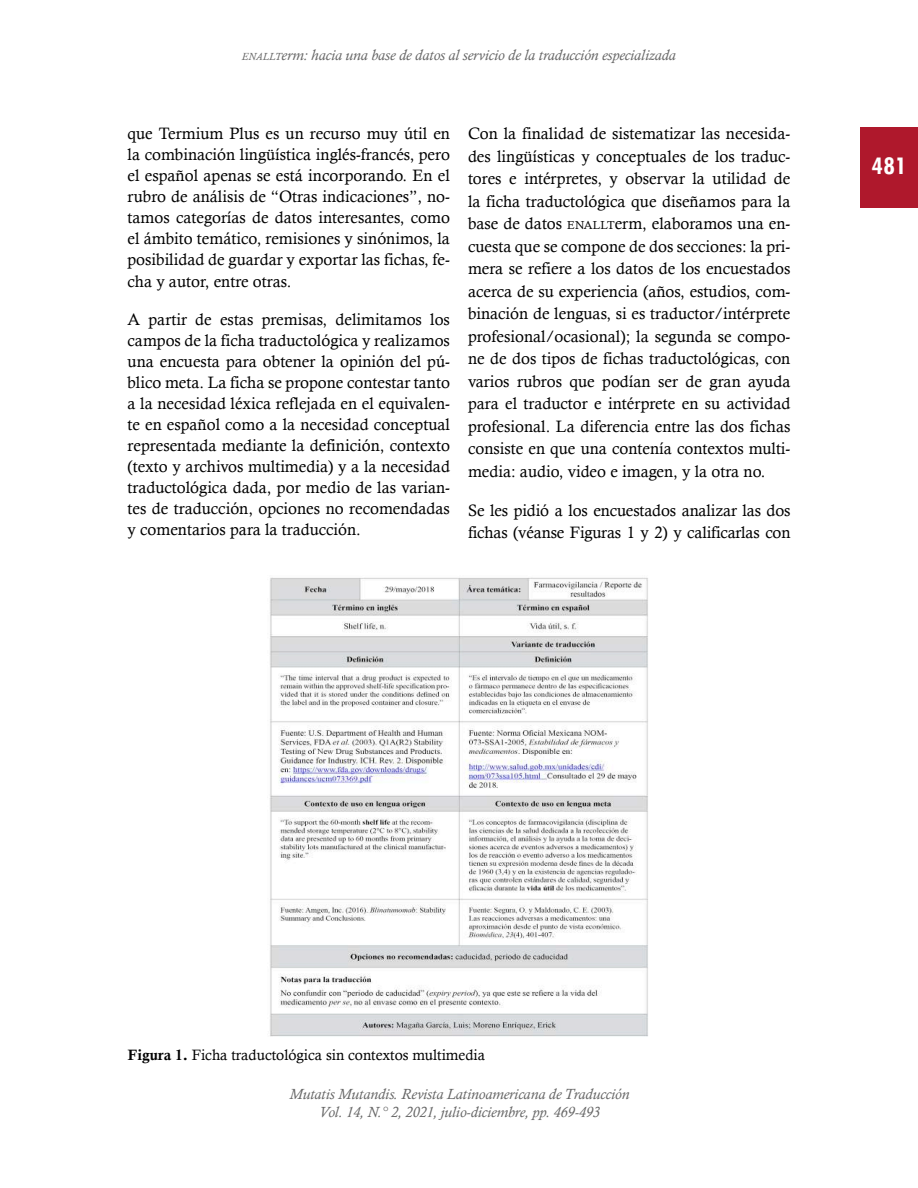
<style>
.page{position:relative;width:918px;height:1188px;background:#fff}
.page>*{position:absolute;margin:0;border:0;box-sizing:border-box;transform-origin:0 0}
.t1{font:700 condensed 27px "Tw Cen";color:#fff}
.t2{font:16.5px/21px "Calisto";color:#000;text-align:justify}
.t3{font:italic 15px/18px "Calisto";color:#666;text-align:center}
.t4{font:15px "Calisto";color:#000}
.s1{font-size:10.5px}
.s2{font-size:11.55px}
.s3{font-family:"Calis MT Bol"}
</style>
<div class="page">
<div style="left:860px;top:128px;width:58px;height:80px;background:#af182c"></div>
<img style="left:270px;top:577px;width:378px;height:460px">
<p class="t3" style="left:242px;top:46px;width:436px"><span class="s1">ENALLT</span>erm: hacia una base de datos al servicio de la traducción especializada</p>
<p class="t2" style="left:128px;top:123px;width:324px">que Termium Plus es un recurso muy útil en la combinación lingüística inglés-francés, pero el español apenas se está incorporando. En el rubro de análisis de “Otras indicaciones”, no&shy;tamos categorías de datos interesantes, como el ámbito temático, remisiones y sinónimos, la posibilidad de guardar y exportar las fichas, fe&shy;cha y autor, entre otras.</p>
<p class="t2" style="left:128px;top:309px;width:324px">A partir de estas premisas, delimitamos los campos de la ficha traductológica y realizamos una encuesta para obtener la opinión del pú&shy;blico meta. La ficha se propone contestar tanto a la necesidad léxica reflejada en el equivalen&shy;te en español como a la necesidad conceptual representada mediante la definición, contexto (texto y archivos multimedia) y a la necesidad traductológica dada, por medio de las varian&shy;tes de traducción, opciones no recomendadas y comentarios para la traducción.</p>
<p class="t2" style="left:468px;top:122px;width:324px;line-height:22.5px">Con la finalidad de sistematizar las necesida&shy;des lingüísticas y conceptuales de los traduc&shy;tores e intérpretes, y observar la utilidad de la ficha traductológica que diseñamos para la base de datos <span class="s2">ENALLT</span>erm, elaboramos una en&shy;cuesta que se compone de dos secciones: la pri&shy;mera se refiere a los datos de los encuestados acerca de su experiencia (años, estudios, com&shy;binación de lenguas, si es traductor/intérprete profesional/ocasional); la segunda se compo&shy;ne de dos tipos de fichas traductológicas, con varios rubros que podían ser de gran ayuda para el traductor e intérprete en su actividad profesional. La diferencia entre las dos fichas consiste en que una contenía contextos multi&shy;media: audio, video e imagen, y la otra no.</p>
<p class="t2" style="left:468px;top:499px;width:324px;line-height:22.2px">Se les pidió a los encuestados analizar las dos fichas (véanse Figuras 1 y 2) y calificarlas con</p>
<h1 class="t1" style="left:871px;top:149px;width:37px">481</h1>
<p class="t4" style="left:128px;top:1047px;width:359px"><span class="s3">Figura 1.</span> Ficha traductológica sin contextos multimedia</p>
<p class="t3" style="left:289px;top:1085px;width:341px">Mutatis Mutandis. Revista Latinoamericana de Traducción<br>Vol. 14, N.° 2, 2021, julio-diciembre, pp. 469-493</p>
</div>
